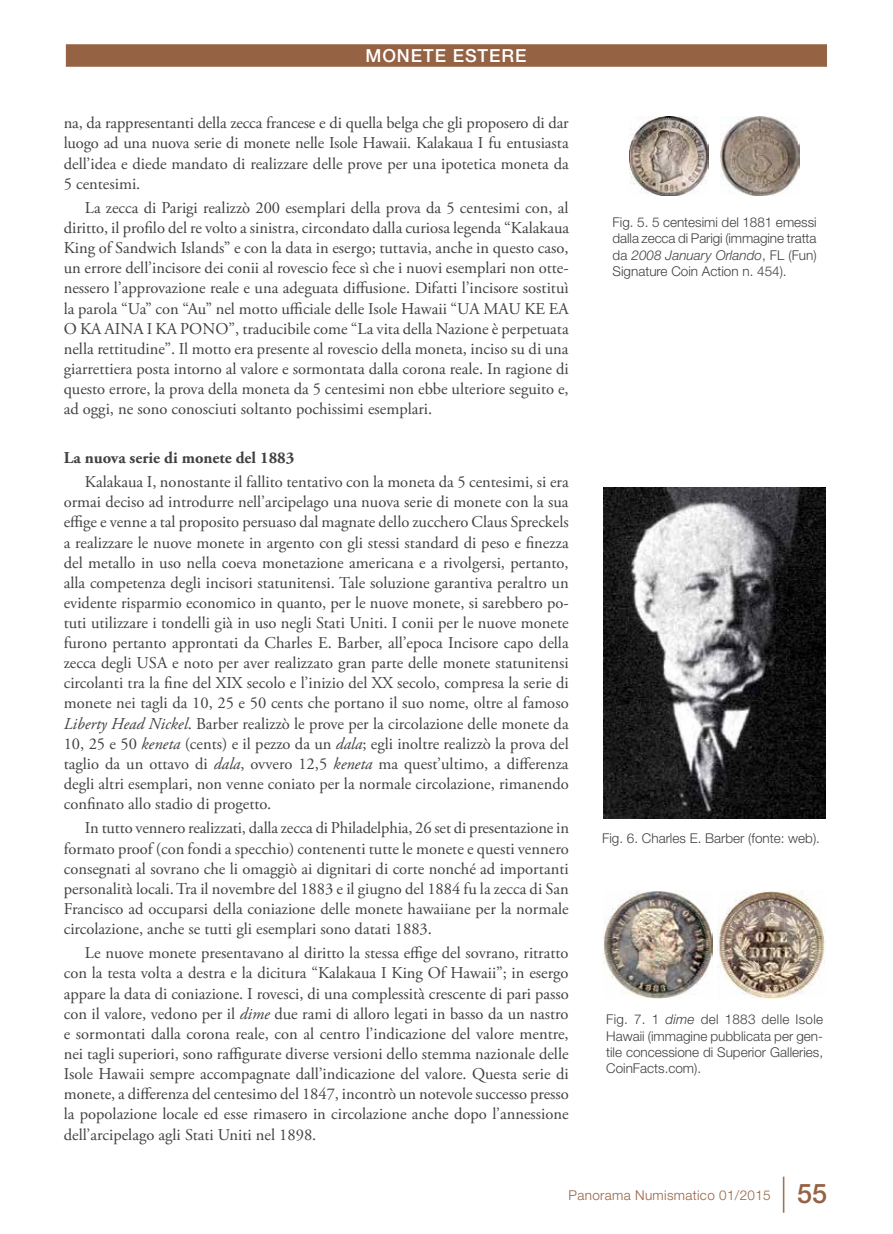
<style>
.page{position:relative;width:893px;height:1234px;background:#fff}
.page>*{position:absolute;margin:0;border:0;box-sizing:border-box;transform-origin:0 0}
.t1{font:100 36px "Helvetica Neue";color:#956244}
.t2{font:500 27px "Helvetica Neue";color:#956244}
.t3{font:500 18px "Helvetica Neue";letter-spacing:.05em;color:#fff}
.t4{font:16.5px/20.1px "Adobe Garamond Pro";color:#414042;text-align:justify}
.t5{font:700 16.5px "Adobe Garamond Pro";color:#414042}
.t6{font:300 13.5px/16.2px "Helvetica Neue";color:#414042;text-align:justify}
.t7{font:300 13.5px "Helvetica Neue";letter-spacing:.025em;color:#956244}
.s1{font-style:italic}
</style>
<div class="page">
<img style="left:630px;top:116px;width:79px;height:80px">
<img style="left:720px;top:116px;width:80px;height:80px">
<img style="left:604px;top:487px;width:221px;height:331px">
<img style="left:717px;top:890px;width:109px;height:108px">
<img style="left:604px;top:890px;width:109px;height:108px">
<div style="left:66px;top:44px;width:761px;height:23px;background:#956244"></div>
<p class="t3" style="left:365px;top:44px;width:162px">MONETE ESTERE</p>
<p class="t4" style="left:64px;top:113px;width:507px">na, da rappresentanti della zecca francese e di quella belga che gli proposero di dar luogo ad una nuova serie di monete nelle Isole Hawaii. Kalakaua I fu entusiasta dell’idea e diede mandato di realizzare delle prove per una ipotetica moneta da 5 centesimi.</p>
<p class="t4" style="left:64px;top:198px;width:507px;text-indent:21px">La zecca di Parigi realizzò 200 esemplari della prova da 5 centesimi con, al diritto, il profilo del re volto a sinistra, circondato dalla curiosa legenda “Kalakaua King of Sandwich Islands” e con la data in esergo; tuttavia, anche in questo caso, un errore dell’incisore dei conii al rovescio fece sì che i nuovi esemplari non otte&shy;nessero l’approvazione reale e una adeguata diffusione. Difatti l’incisore sostituì la parola “Ua” con “Au” nel motto ufficiale delle Isole Hawaii “UA MAU KE EA O KA AINA I KA PONO”, traducibile come “La vita della Nazione è perpetuata nella rettitudine”. Il motto era presente al rovescio della moneta, inciso su di una giarrettiera posta intorno al valore e sormontata dalla corona reale. In ragione di questo errore, la prova della moneta da 5 centesimi non ebbe ulteriore seguito e, ad oggi, ne sono conosciuti soltanto pochissimi esemplari.</p>
<p class="t5" style="left:64px;top:448px;width:232px">La nuova serie di monete del 1883</p>
<p class="t4" style="left:64px;top:472px;width:507px;text-indent:21px">Kalakaua I, nonostante il fallito tentativo con la moneta da 5 centesimi, si era ormai deciso ad introdurre nell’arcipelago una nuova serie di monete con la sua effige e venne a tal proposito persuaso dal magnate dello zucchero Claus Spreckels a realizzare le nuove monete in argento con gli stessi standard di peso e finezza del metallo in uso nella coeva monetazione americana e a rivolgersi, pertanto, alla competenza degli incisori statunitensi. Tale soluzione garantiva peraltro un evidente risparmio economico in quanto, per le nuove monete, si sarebbero po&shy;tuti utilizzare i tondelli già in uso negli Stati Uniti. I conii per le nuove monete furono pertanto approntati da Charles E. Barber, all’epoca Incisore capo della zecca degli USA e noto per aver realizzato gran parte delle monete statunitensi circolanti tra la fine del XIX secolo e l’inizio del XX secolo, compresa la serie di monete nei tagli da 10, 25 e 50 cents che portano il suo nome, oltre al famoso <span class="s1">Liberty Head Nickel</span>. Barber realizzò le prove per la circolazione delle monete da 10, 25 e 50 <span class="s1">keneta</span> (cents) e il pezzo da un <span class="s1">dala</span>; egli inoltre realizzò la prova del taglio da un ottavo di <span class="s1">dala</span>, ovvero 12,5 <span class="s1">keneta</span> ma quest’ultimo, a differenza degli altri esemplari, non venne coniato per la normale circolazione, rimanendo confinato allo stadio di progetto.</p>
<p class="t4" style="left:64px;top:818px;width:507px;text-indent:21px">In tutto vennero realizzati, dalla zecca di Philadelphia, 26 set di presentazione in formato proof (con fondi a specchio) contenenti tutte le monete e questi vennero consegnati al sovrano che li omaggiò ai dignitari di corte nonché ad importanti personalità locali. Tra il novembre del 1883 e il giugno del 1884 fu la zecca di San Francisco ad occuparsi della coniazione delle monete hawaiiane per la normale circolazione, anche se tutti gli esemplari sono datati 1883.</p>
<p class="t4" style="left:64px;top:943px;width:506px;text-indent:21px">Le nuove monete presentavano al diritto la stessa effige del sovrano, ritratto con la testa volta a destra e la dicitura “Kalakaua I King Of Hawaii”; in esergo appare la data di coniazione. I rovesci, di una complessità crescente di pari passo con il valore, vedono per il <span class="s1">dime</span> due rami di alloro legati in basso da un nastro e sormontati dalla corona reale, con al centro l’indicazione del valore mentre, nei tagli superiori, sono raffigurate diverse versioni dello stemma nazionale delle Isole Hawaii sempre accompagnate dall’indicazione del valore. Questa serie di monete, a differenza del centesimo del 1847, incontrò un notevole successo presso la popolazione locale ed esse rimasero in circolazione anche dopo l’annessione dell’arcipelago agli Stati Uniti nel 1898.</p>
<p class="t6" style="left:613px;top:214px;width:206px">Fig. 5. 5 centesimi del 1881 emessi dalla zecca di Parigi (immagine tratta da <span class="s1">2008 January Orlando</span>, FL (Fun)<br>Signature Coin Action n. 454).</p>
<p class="t6" style="left:602px;top:829px;width:219px">Fig. 6. Charles E. Barber (fonte: web).</p>
<p class="t6" style="left:606px;top:1010px;width:219px">Fig. 7. 1 <span class="s1">dime</span> del 1883 delle Isole Hawaii (immagine pubblicata per gen&shy;tile concessione di Superior Galleries, CoinFacts.com).</p>
<p class="t7" style="left:569px;top:1186px;width:204px">Panorama Numismatico 01/2015</p>
<h1 class="t1" style="left:780px;top:1170px;width:9px">|</h1>
<h2 class="t2" style="left:797px;top:1176px;width:32px">55</h2>
</div>
